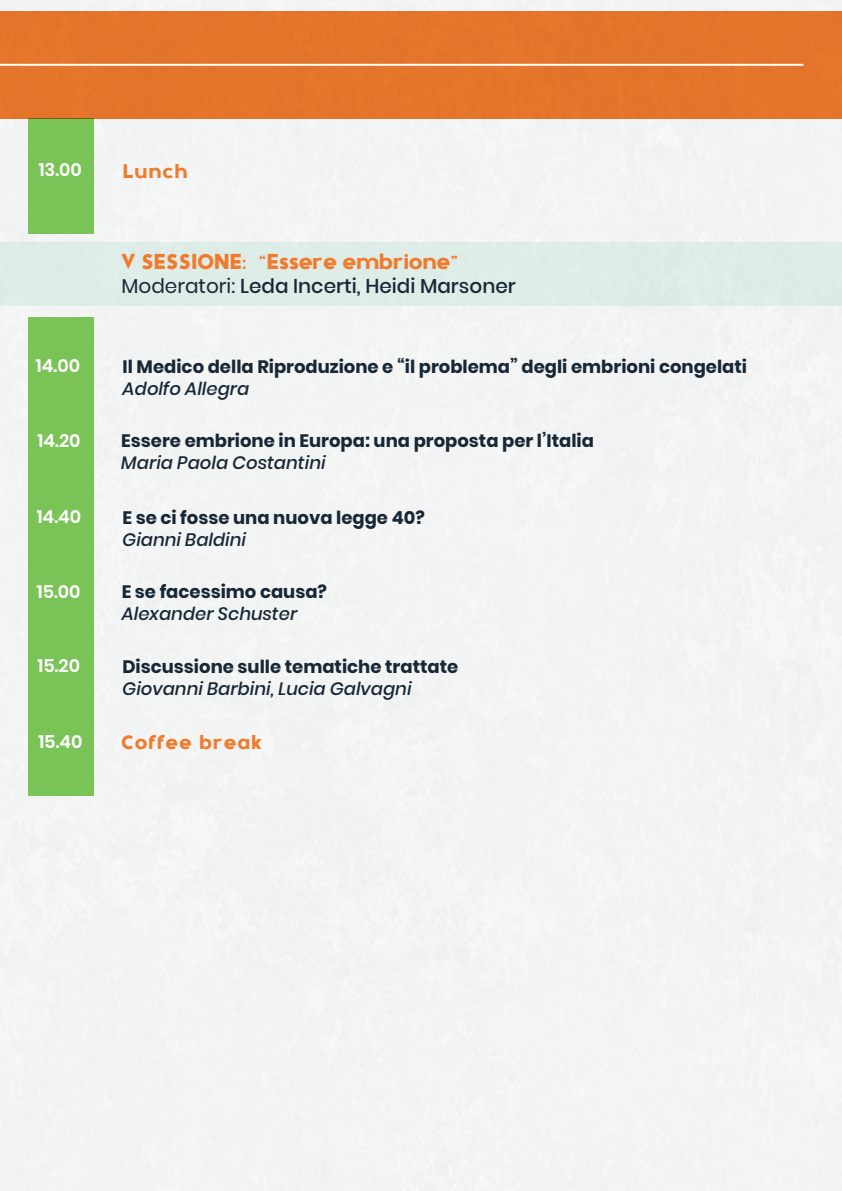
<style>
.page{position:relative;width:842px;height:1191px;background:#f3f4f4}
.page>*{position:absolute;margin:0;border:0;box-sizing:border-box;transform-origin:0 0}
.t1{font:22px "Adca";letter-spacing:.01em;color:#f07b2d}
.t2{font:500 20px "Poppins";color:#182735}
.t3{font:20px "Adca";letter-spacing:.07em;color:#f07b2d}
.t4{font:700 18px "Poppins";color:#182735}
.t5{font:italic 500 18px "Poppins";color:#182735}
.t6{font:600 18px "Poppins";color:#fff}
.s1{font-weight:400}
</style>
<div class="page">
<div style="left:28px;top:318px;width:65px;height:478px;background:#7ac356"></div>
<div style="left:0;top:242px;width:842px;height:64px;background:#dfede8"></div>
<div style="left:28px;top:118px;width:65px;height:116px;background:#7ac356"></div>
<div style="left:0;top:11px;width:842px;height:107px;background:#e4752b"></div>
<hr style="left:0;top:64px;width:803px;height:2px;background:#fff">
<p class="t6" style="left:39px;top:159px;width:45px">13.00</p>
<p class="t3" style="left:123px;top:159px;width:66px">Lunch</p>
<p class="t6" style="left:36px;top:355px;width:46px">14.00</p>
<p class="t6" style="left:38px;top:430px;width:45px">14.20</p>
<p class="t6" style="left:37px;top:507px;width:46px">14.40</p>
<p class="t6" style="left:37px;top:581px;width:45px">15.00</p>
<p class="t6" style="left:38px;top:655px;width:44px">15.20</p>
<p class="t1" style="left:121px;top:247px;width:338px">V SESSIONE: “Essere embrione”</p>
<p class="t2" style="left:122px;top:274px;width:396px"><span class="s1">Moderatori:</span> Leda Incerti, Heidi Marsoner</p>
<p class="t4" style="left:123px;top:356px;width:626px">Il Medico della Riproduzione e “il problema” degli embrioni congelati</p>
<p class="t5" style="left:123px;top:378px;width:128px">Adolfo Allegra</p>
<p class="t4" style="left:121px;top:431px;width:474px">Essere embrione in Europa: una proposta per l’Italia</p>
<p class="t5" style="left:121px;top:453px;width:206px">Maria Paola Costantini</p>
<p class="t4" style="left:122px;top:507px;width:304px">E se ci fosse una nuova legge 40?</p>
<p class="t5" style="left:122px;top:529px;width:125px">Gianni Baldini</p>
<p class="t4" style="left:122px;top:581px;width:207px">E se facessimo causa?</p>
<p class="t5" style="left:122px;top:603px;width:177px">Alexander Schuster</p>
<p class="t4" style="left:122px;top:656px;width:337px">Discussione sulle tematiche trattate</p>
<p class="t5" style="left:122px;top:678px;width:291px">Giovanni Barbini, Lucia Galvagni</p>
<p class="t6" style="left:38px;top:731px;width:46px">15.40</p>
<p class="t3" style="left:121px;top:729px;width:142px">Coffee break</p>
</div>
